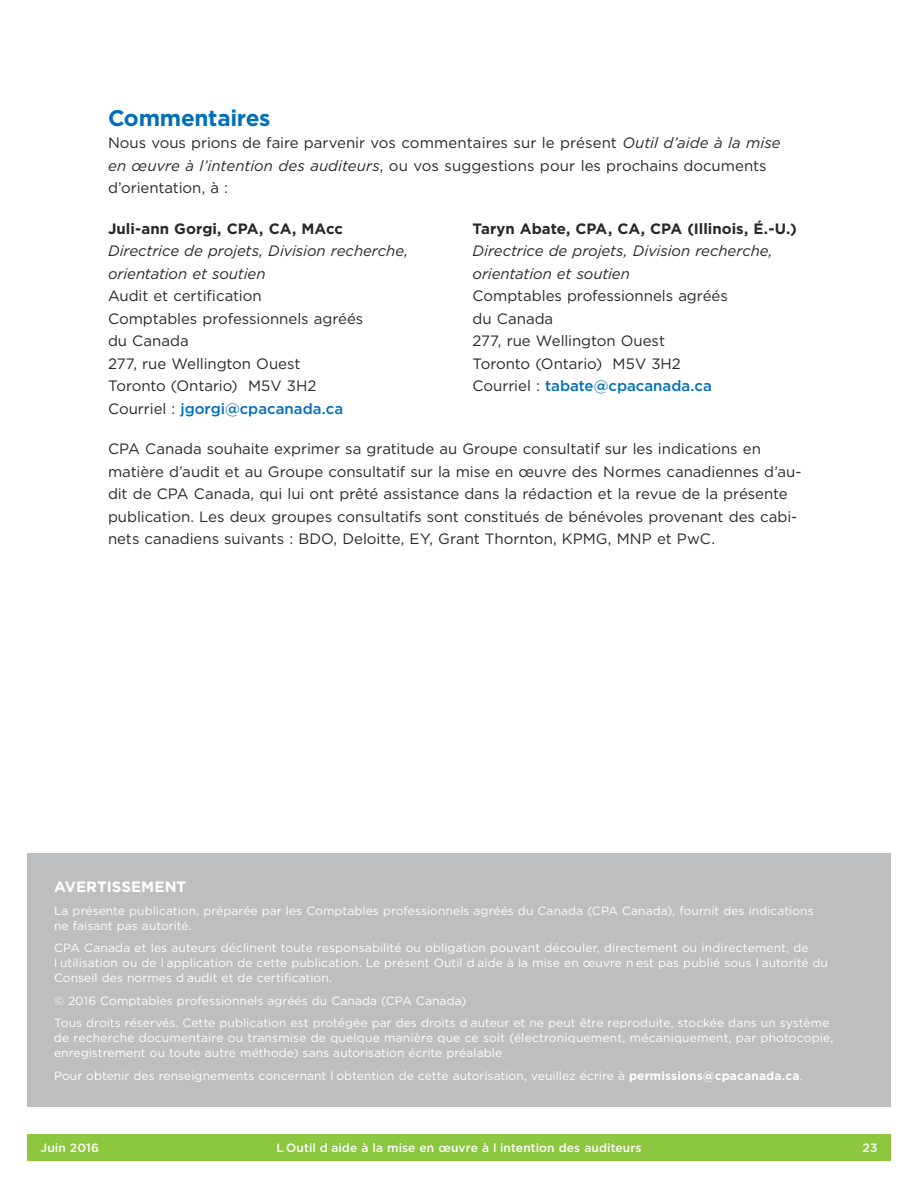
<style>
.page{position:relative;width:918px;height:1188px;background:#fff}
.page>*{position:absolute;margin:0;border:0;box-sizing:border-box;transform-origin:0 0}
.t1{font:700 22.5px "Gotham";letter-spacing:-.015em;color:#006fba}
.t2{font:15px/22.5px "Gotham";letter-spacing:-.005em;color:#292829}
.t3{font:italic 15px/22.5px "Gotham";letter-spacing:-.01em;color:#292829}
.t4{font:700 15px "Gotham";color:#292829}
.t5{font:500 15px "Gotham";color:#006fba}
.t6{font:700 15px "Gotham";color:#fff}
.t7{font:12px/15px "Gotham";letter-spacing:.005em;color:#fff}
.t8{font:500 12px "Gotham";letter-spacing:.005em;color:#fff}
.s1{font-style:italic}
.s2{font-weight:400;color:#292829}
.s3{font-weight:700}
</style>
<div class="page">
<div style="left:27px;top:854px;width:864px;height:253px;background:#bcbec0"></div>
<div style="left:27px;top:1134px;width:864px;height:27px;background:#8dc63f"></div>
<h2 class="t1" style="left:108px;top:103px;width:164px">Commentaires</h2>
<p class="t2" style="left:108px;top:132px;width:674px">Nous vous prions de faire parvenir vos commentaires sur le présent <span class="s1">Outil d’aide à la mise en œuvre à l’intention des auditeurs</span>, ou vos suggestions pour les prochains documents d’orientation, à :</p>
<p class="t4" style="left:108px;top:219px;width:236px">Juli-ann Gorgi, CPA, CA, MAcc</p>
<p class="t3" style="left:108px;top:240px;width:302px">Directrice de projets, Division recherche, orientation et soutien</p>
<p class="t2" style="left:108px;top:285px;width:155px">Audit et certifcation</p>
<p class="t2" style="left:108px;top:307px;width:257px">Comptables professionnels agréés du Canada</p>
<p class="t2" style="left:108px;top:352px;width:194px">277, rue Wellington Ouest</p>
<p class="t2" style="left:108px;top:375px;width:210px">Toronto (Ontario) M5V 3H2</p>
<p class="t5" style="left:108px;top:399px;width:237px"><span class="s2">Courriel :</span> jgorgi@cpacanada.ca</p>
<p class="t4" style="left:472px;top:219px;width:326px">Taryn Abate, CPA, CA, CPA (Illinois, É.-U.)</p>
<p class="t3" style="left:472px;top:240px;width:302px">Directrice de projets, Division recherche, orientation et soutien</p>
<p class="t2" style="left:472px;top:285px;width:257px">Comptables professionnels agréés du Canada</p>
<p class="t2" style="left:472px;top:330px;width:194px">277, rue Wellington Ouest</p>
<p class="t2" style="left:472px;top:352px;width:210px">Toronto (Ontario) M5V 3H2</p>
<p class="t5" style="left:472px;top:376px;width:241px"><span class="s2">Courriel :</span> tabate@cpacanada.ca</p>
<p class="t2" style="left:108px;top:438px;width:695px">CPA Canada souhaite exprimer sa gratitude au Groupe consultatif sur les indications en matière d’audit et au Groupe consultatif sur la mise en œuvre des Normes canadiennes d’au&shy;dit de CPA Canada, qui lui ont prêté assistance dans la rédaction et la revue de la présente publication. Les deux groupes consultatifs sont constitués de bénévoles provenant des cabi&shy;nets canadiens suivants : BDO, Deloitte, EY, Grant Thornton, KPMG, MNP et PwC.</p>
<h3 class="t6" style="left:54px;top:877px;width:134px">AVERTISSEMENT</h3>
<p class="t7" style="left:54px;top:903px;width:761px">La présente publication, préparée par les Comptables professionnels agréés du Canada (CPA Canada), fournit des indications ne faisant pas autorité.</p>
<p class="t7" style="left:54px;top:940px;width:776px">CPA Canada et les auteurs déclinent toute responsabilité ou obligation pouvant découler, directement ou indirectement, de<br>l utilisation ou de l application de cette publication. Le présent Outil d aide à la mise en œuvre n est pas publié sous l autorité du<br>Conseil des normes d audit et de certifcation.</p>
<p class="t7" style="left:54px;top:993px;width:414px">© 2016 Comptables professionnels agréés du Canada (CPA Canada)</p>
<p class="t7" style="left:54px;top:1015px;width:781px">Tous droits réservés. Cette publication est protégée par des droits d auteur et ne peut être reproduite, stockée dans un système de recherche documentaire ou transmise de quelque manière que ce soit (électroniquement, mécaniquement, par photocopie, enregistrement ou toute autre méthode) sans autorisation écrite préalable</p>
<p class="t7" style="left:54px;top:1068px;width:750px">Pour obtenir des renseignements concernant l obtention de cette autorisation, veuillez écrire à <span class="s3">permissions@cpacanada.ca</span>.</p>
<p class="t8" style="left:40px;top:1140px;width:60px">Juin 2016</p>
<p class="t8" style="left:277px;top:1140px;width:366px">L Outil d aide à la mise en œuvre à l intention des auditeurs</p>
<p class="t8" style="left:863px;top:1140px;width:16px">23</p>
</div>
